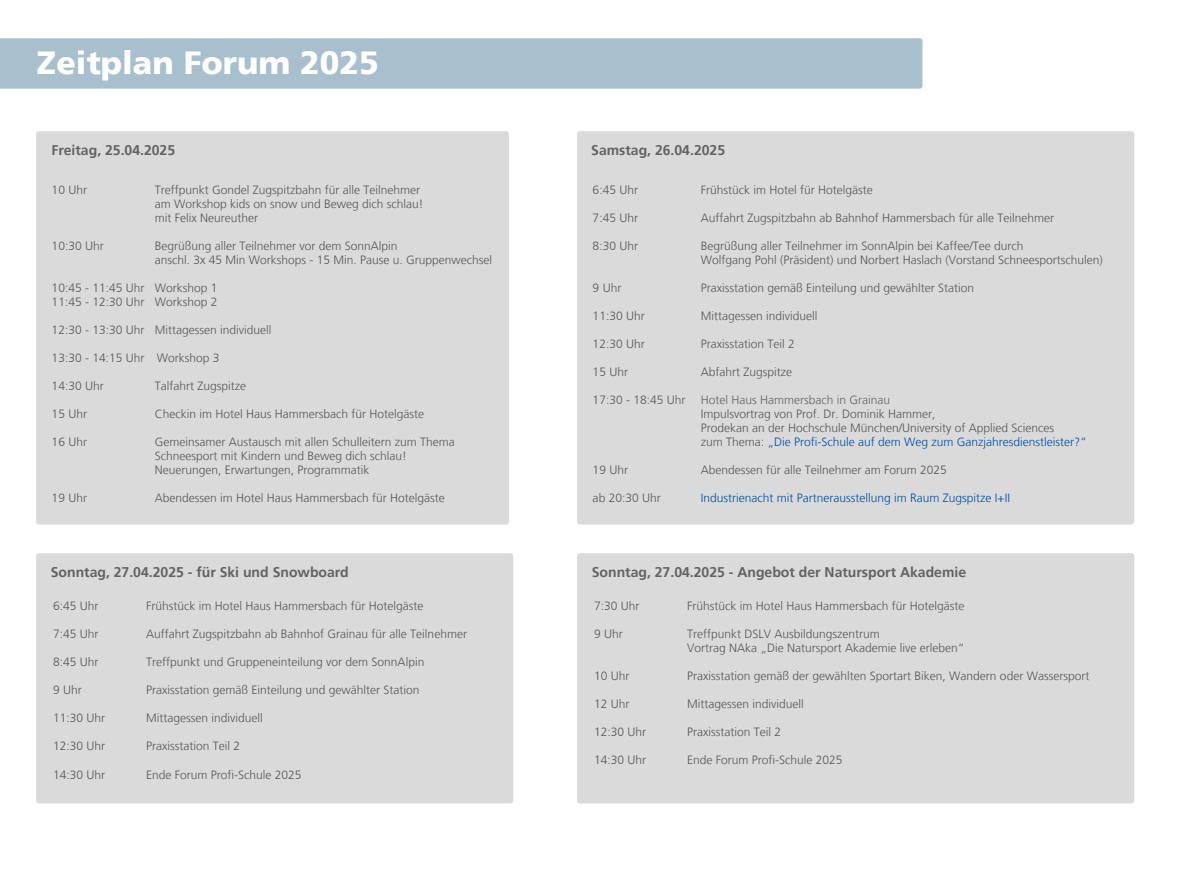
<style>
.page{position:relative;width:1191px;height:879px;background:#fff}
.page>*{position:absolute;margin:0;border:0;box-sizing:border-box;transform-origin:0 0}
.t1{font:900 32px "Frutiger";color:#fff}
.t2{font:700 14px "Frutiger";color:#646363}
.t3{font:300 12px/14px "Frutiger";color:#575756}
.t4{font:300 12px "Frutiger";color:#004f9f}
.t5{font:300 12px "Frutiger";color:#646363}
.s1{color:#004f9f}
</style>
<div class="page">
<div style="left:36px;top:553px;width:477px;height:250px;background:#dadada;border-radius:3px"></div>
<div style="left:577px;top:131px;width:557px;height:393px;background:#dadada;border-radius:3px"></div>
<div style="left:36px;top:131px;width:473px;height:393px;background:#dadada;border-radius:3px"></div>
<div style="left:0;top:38px;width:922px;height:51px;background:#a8c0ce"></div>
<div style="left:577px;top:553px;width:557px;height:250px;background:#dadada;border-radius:3px"></div>
<h1 class="t1" style="left:37px;top:43px;width:343px">Zeitplan Forum 2025</h1>
<p class="t2" style="left:52px;top:142px;width:125px">Freitag, 25.04.2025</p>
<p class="t2" style="left:591px;top:142px;width:135px">Samstag, 26.04.2025</p>
<p class="t3" style="left:52px;top:183px;width:37px">10 Uhr</p>
<p class="t3" style="left:155px;top:183px;width:270px">Treffpunkt Gondel Zugspitzbahn für alle Teilnehmer am Workshop kids on snow und Beweg dich schlau! mit Felix Neureuther</p>
<p class="t3" style="left:52px;top:239px;width:54px">10:30 Uhr</p>
<p class="t3" style="left:155px;top:239px;width:339px">Begrüßung aller Teilnehmer vor dem SonnAlpin<br>anschl. 3x 45 Min Workshops - 15 Min. Pause u. Gruppenwechsel</p>
<p class="t3" style="left:52px;top:281px;width:167px">10:45 - 11:45 Uhr Workshop 1<br>11:45 - 12:30 Uhr Workshop 2</p>
<p class="t3" style="left:52px;top:323px;width:221px">12:30 - 13:30 Uhr Mittagessen individuell</p>
<p class="t3" style="left:52px;top:351px;width:169px">13:30 - 14:15 Uhr Workshop 3</p>
<p class="t3" style="left:52px;top:379px;width:54px">14:30 Uhr</p>
<p class="t3" style="left:155px;top:379px;width:93px">Talfahrt Zugspitze</p>
<p class="t3" style="left:52px;top:407px;width:37px">15 Uhr</p>
<p class="t3" style="left:155px;top:407px;width:271px">Checkin im Hotel Haus Hammersbach für Hotelgäste</p>
<p class="t3" style="left:52px;top:435px;width:37px">16 Uhr</p>
<p class="t3" style="left:155px;top:435px;width:301px">Gemeinsamer Austausch mit allen Schulleitern zum Thema<br>Schneesport mit Kindern und Beweg dich schlau!<br>Neuerungen, Erwartungen, Programmatik</p>
<p class="t3" style="left:52px;top:491px;width:37px">19 Uhr</p>
<p class="t3" style="left:155px;top:491px;width:292px">Abendessen im Hotel Haus Hammersbach für Hotelgäste</p>
<p class="t3" style="left:592px;top:183px;width:47px">6:45 Uhr</p>
<p class="t3" style="left:700px;top:183px;width:174px">Frühstück im Hotel für Hotelgäste</p>
<p class="t3" style="left:592px;top:211px;width:47px">7:45 Uhr</p>
<p class="t3" style="left:700px;top:211px;width:355px">Auffahrt Zugspitzbahn ab Bahnhof Hammersbach für alle Teilnehmer</p>
<p class="t3" style="left:592px;top:239px;width:47px">8:30 Uhr</p>
<p class="t3" style="left:700px;top:239px;width:404px">Begrüßung aller Teilnehmer im SonnAlpin bei Kaffee/Tee durch<br>Wolfgang Pohl (Präsident) und Norbert Haslach (Vorstand Schneesportschulen)</p>
<p class="t3" style="left:592px;top:281px;width:30px">9 Uhr</p>
<p class="t3" style="left:700px;top:281px;width:275px">Praxisstation gemäß Einteilung und gewählter Station</p>
<p class="t3" style="left:592px;top:309px;width:54px">11:30 Uhr</p>
<p class="t3" style="left:700px;top:309px;width:118px">Mittagessen individuell</p>
<p class="t3" style="left:592px;top:337px;width:54px">12:30 Uhr</p>
<p class="t3" style="left:700px;top:337px;width:95px">Praxisstation Teil 2</p>
<p class="t3" style="left:592px;top:365px;width:37px">15 Uhr</p>
<p class="t3" style="left:700px;top:365px;width:93px">Abfahrt Zugspitze</p>
<p class="t3" style="left:592px;top:393px;width:94px">17:30 - 18:45 Uhr</p>
<p class="t5" style="left:700px;top:393px;width:191px">Hotel Haus Hammersbach in Grainau</p>
<p class="t3" style="left:700px;top:407px;width:388px">Impulsvortrag von Prof. Dr. Dominik Hammer,<br>Prodekan an der Hochschule München/University of Applied Sciences<br>zum Thema: <span class="s1">„Die Profi-Schule auf dem Weg zum Ganzjahresdienstleister?“</span></p>
<p class="t3" style="left:592px;top:463px;width:37px">19 Uhr</p>
<p class="t3" style="left:700px;top:463px;width:248px">Abendessen für alle Teilnehmer am Forum 2025</p>
<p class="t3" style="left:592px;top:491px;width:70px">ab 20:30 Uhr</p>
<p class="t4" style="left:700px;top:491px;width:311px">Industrienacht mit Partnerausstellung im Raum Zugspitze I+II</p>
<p class="t2" style="left:51px;top:564px;width:299px">Sonntag, 27.04.2025 - für Ski und Snowboard</p>
<p class="t2" style="left:592px;top:564px;width:376px">Sonntag, 27.04.2025 - Angebot der Natursport Akademie</p>
<p class="t3" style="left:53px;top:599px;width:47px">6:45 Uhr</p>
<p class="t3" style="left:146px;top:599px;width:279px">Frühstück im Hotel Haus Hammersbach für Hotelgäste</p>
<p class="t3" style="left:53px;top:627px;width:47px">7:45 Uhr</p>
<p class="t3" style="left:146px;top:627px;width:322px">Auffahrt Zugspitzbahn ab Bahnhof Grainau für alle Teilnehmer</p>
<p class="t3" style="left:53px;top:655px;width:47px">8:45 Uhr</p>
<p class="t3" style="left:146px;top:655px;width:280px">Treffpunkt und Gruppeneinteilung vor dem SonnAlpin</p>
<p class="t3" style="left:53px;top:683px;width:30px">9 Uhr</p>
<p class="t3" style="left:146px;top:683px;width:275px">Praxisstation gemäß Einteilung und gewählter Station</p>
<p class="t3" style="left:53px;top:711px;width:54px">11:30 Uhr</p>
<p class="t3" style="left:146px;top:711px;width:118px">Mittagessen individuell</p>
<p class="t3" style="left:53px;top:739px;width:54px">12:30 Uhr</p>
<p class="t3" style="left:146px;top:739px;width:95px">Praxisstation Teil 2</p>
<p class="t3" style="left:53px;top:767px;width:54px">14:30 Uhr</p>
<p class="t3" style="left:146px;top:767px;width:157px">Ende Forum Profi-Schule 2025</p>
<p class="t3" style="left:594px;top:599px;width:47px">7:30 Uhr</p>
<p class="t3" style="left:687px;top:599px;width:279px">Frühstück im Hotel Haus Hammersbach für Hotelgäste</p>
<p class="t3" style="left:594px;top:627px;width:30px">9 Uhr</p>
<p class="t3" style="left:687px;top:627px;width:279px">Treffpunkt DSLV Ausbildungszentrum<br>Vortrag NAka „Die Natursport Akademie live erleben“</p>
<p class="t3" style="left:594px;top:669px;width:37px">10 Uhr</p>
<p class="t3" style="left:687px;top:669px;width:404px">Praxisstation gemäß der gewählten Sportart Biken, Wandern oder Wassersport</p>
<p class="t3" style="left:594px;top:697px;width:37px">12 Uhr</p>
<p class="t3" style="left:687px;top:697px;width:118px">Mittagessen individuell</p>
<p class="t3" style="left:594px;top:725px;width:54px">12:30 Uhr</p>
<p class="t3" style="left:687px;top:725px;width:95px">Praxisstation Teil 2</p>
<p class="t3" style="left:594px;top:753px;width:54px">14:30 Uhr</p>
<p class="t3" style="left:687px;top:753px;width:157px">Ende Forum Profi-Schule 2025</p>
</div>
